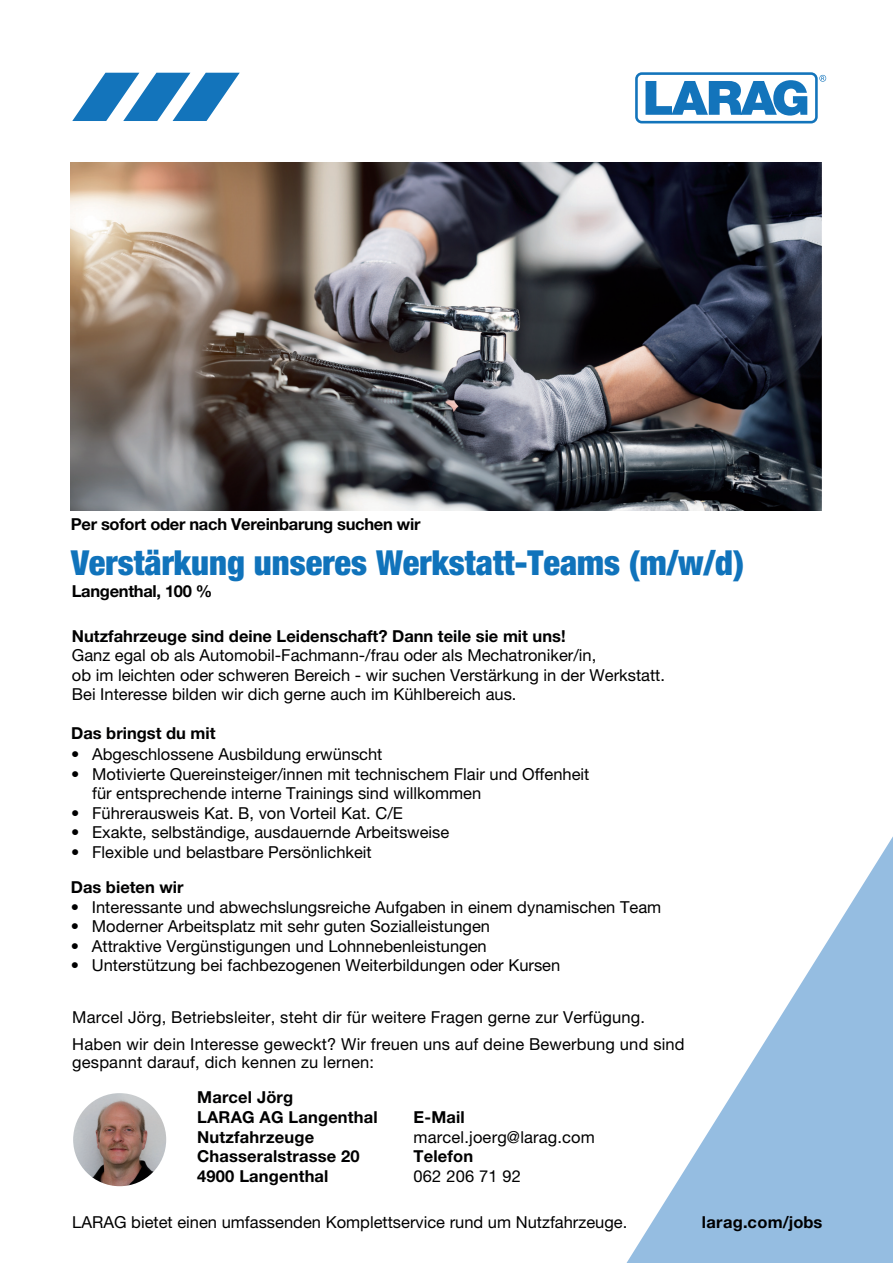
<style>
.page{position:relative;width:893px;height:1263px;background:#fff}
.page>*{position:absolute;margin:0;border:0;box-sizing:border-box;transform-origin:0 0}
.t1{font:900 condensed 34.5px "Helvetica Neue LT Pro";color:#1073bb}
.t2{font:16.5px/19.5px "Helvetica Neue LT Pro";color:#000001}
.t3{font:700 16.5px/19.8px "Helvetica Neue LT Pro";color:#000001}
.t4{font:700 16.5px "Helvetica Neue LT Pro";letter-spacing:-.02em;color:#000001}
</style>
<div class="page">
<svg style="left:626px;top:836px;width:267px;height:427px"></svg>
<svg style="left:72px;top:73px;width:168px;height:48px"></svg>
<svg style="left:635px;top:72px;width:191px;height:51px"></svg>
<img style="left:73px;top:1093px;width:93px;height:93px;border-radius:50%">
<img style="left:71px;top:162px;width:750px;height:348px">
<p class="t4" style="left:71px;top:518px;width:351px">Per sofort oder nach Vereinbarung suchen wir</p>
<h1 class="t1" style="left:71px;top:550px;width:674px">Verstärkung unseres Werkstatt-Teams (m/w/d)</h1>
<p class="t4" style="left:72px;top:585px;width:142px">Langenthal, 100 %</p>
<p class="t3" style="left:72px;top:627px;width:495px">Nutzfahrzeuge sind deine Leidenschaft? Dann teile sie mit uns!</p>
<p class="t2" style="left:72px;top:647px;width:595px">Ganz egal ob als Automobil-Fachmann-/frau oder als Mechatroniker/in,<br>ob im leichten oder schweren Bereich - wir suchen Verstärkung in der Werkstatt.<br>Bei Interesse bilden wir dich gerne auch im Kühlbereich aus.</p>
<p class="t3" style="left:71px;top:725px;width:146px">Das bringst du mit</p>
<p class="t2" style="left:71px;top:746px;width:10px">• •</p>
<p class="t2" style="left:71px;top:805px;width:10px;text-align:justify">• • •</p>
<p class="t2" style="left:92px;top:746px;width:499px">Abgeschlossene Ausbildung erwünscht<br>Motivierte Quereinsteiger/innen mit technischem Flair und Offenheit für entsprechende interne Trainings sind willkommen Führerausweis Kat. B, von Vorteil Kat. C/E<br>Exakte, selbständige, ausdauernde Arbeitsweise<br>Flexible und belastbare Persönlichkeit</p>
<p class="t3" style="left:71px;top:878px;width:114px">Das bieten wir</p>
<p class="t2" style="left:71px;top:899px;width:10px;text-align:justify">• • • •</p>
<p class="t2" style="left:92px;top:899px;width:571px">Interessante und abwechslungsreiche Aufgaben in einem dynamischen Team Moderner Arbeitsplatz mit sehr guten Sozialleistungen<br>Attraktive Vergünstigungen und Lohnnebenleistungen<br>Unterstützung bei fachbezogenen Weiterbildungen oder Kursen</p>
<p class="t2" style="left:72px;top:1005px;width:614px;line-height:27px">Marcel Jörg, Betriebsleiter, steht dir für weitere Fragen gerne zur Verfügung.<br>Haben wir dein Interesse geweckt? Wir freuen uns auf deine Bewerbung und sind</p>
<p class="t2" style="left:72px;top:1054px;width:303px">gespannt darauf, dich kennen zu lernen:</p>
<p class="t3" style="left:197px;top:1088px;width:182px">Marcel Jörg<br>LARAG AG Langenthal<br>Nutzfahrzeuge<br>Chasseralstrasse 20<br>4900 Langenthal</p>
<p class="t3" style="left:414px;top:1108px;width:53px">E-Mail</p>
<p class="t2" style="left:414px;top:1128px;width:183px">marcel.joerg@larag.com</p>
<p class="t3" style="left:414px;top:1148px;width:61px">Telefon</p>
<p class="t2" style="left:414px;top:1168px;width:109px">062 206 71 92</p>
<p class="t2" style="left:72px;top:1214px;width:556px">LARAG bietet einen umfassenden Komplettservice rund um Nutzfahrzeuge.</p>
<p class="t3" style="left:702px;top:1213px;width:122px">larag.com/jobs</p>
</div>
